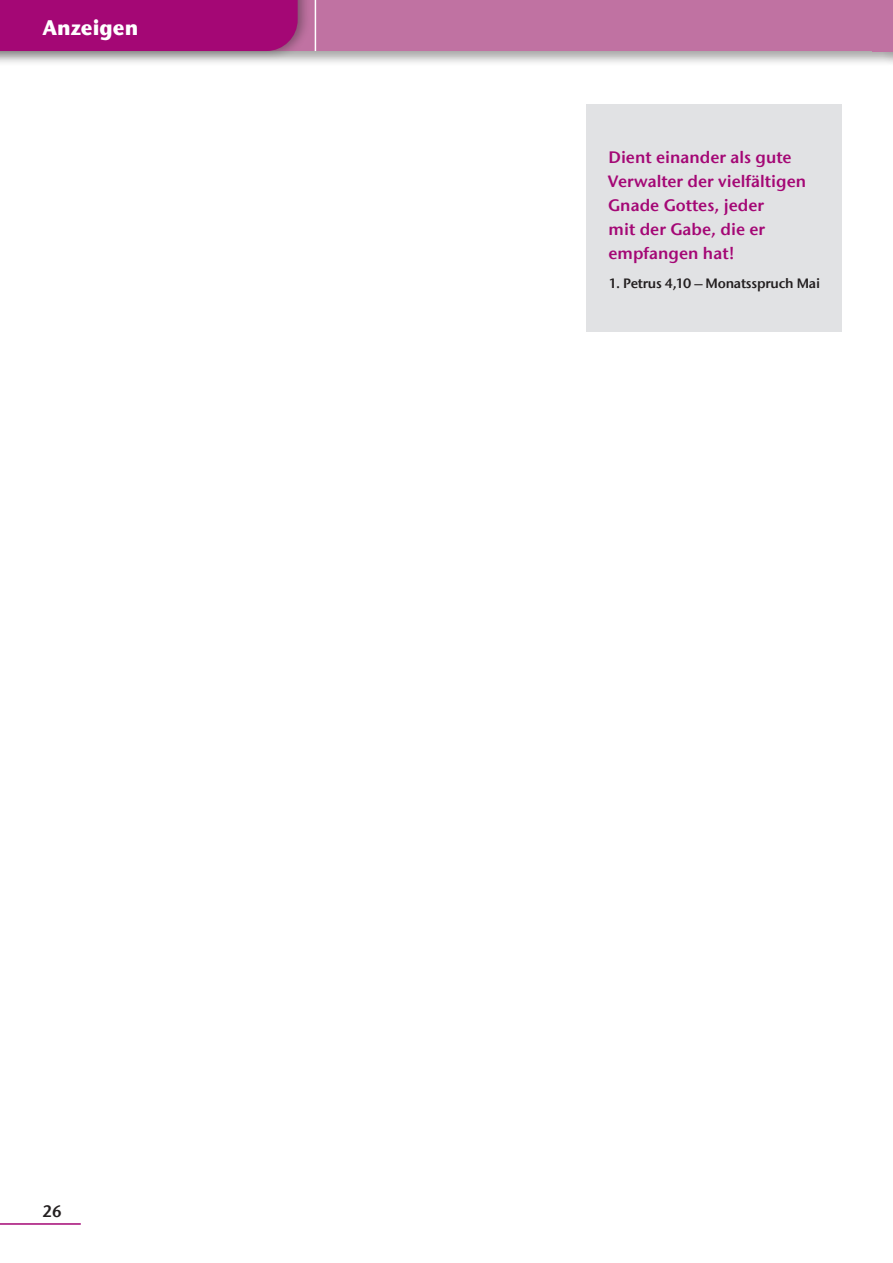
<style>
.page{position:relative;width:893px;height:1263px;background:#fff}
.page>*{position:absolute;margin:0;border:0;box-sizing:border-box;transform-origin:0 0}
.Rubriken{font:700 21px "ITC Stone Sans Com";color:#fff;scale:.95 1}
.Hinweis__Spruch_Zeil{font:16.5px/24px "ITC Stone Sans Com Semi";color:#a40775}
.t1{font:16.5px "ITC Stone Sans Com Semi";color:#231f20;scale:.95 1}
.Hinweis__Spruch_letz{font:13.5px "ITC Stone Sans Com Semi";letter-spacing:-.02em;color:#231f20}
</style>
<div class="page">
<div style="left:0;top:0;width:893px;height:66px;background:#231f20;opacity:.4"></div>
<div style="left:0;top:0;width:893px;height:51px;background:#c072a2"></div>
<div style="left:883px;top:0;width:10px;height:66px;background:#231f20;opacity:.4"></div>
<div style="left:873px;top:0;width:20px;height:51px;background:#c072a2"></div>
<div style="left:0;top:0;width:311px;height:60px;background:#231f20;opacity:.4"></div>
<div style="left:0;top:0;width:298px;height:51px;background:#a40775"></div>
<hr style="left:0;top:1223px;width:81px;height:2px;background:#a40775">
<hr style="left:315px;top:0;width:1px;height:51px;background:#fff">
<div style="left:587px;top:104px;width:255px;height:228px;background:#e1e2e4"></div>
<h2 class="Rubriken" style="left:43px;top:14px;width:102px">Anzeigen</h2>
<p class="t1" style="left:43px;top:1201px;width:22px">26</p>
<p class="Hinweis__Spruch_Zeil" style="left:608px;top:145px;width:200px">Dient einander als gute<br>Verwalter der vielfältigen<br>Gnade Gottes, jeder<br>mit der Gabe, die er empfangen hat!</p>
<p class="Hinweis__Spruch_letz" style="left:609px;top:275px;width:213px">1. Petrus 4,10 – Monatsspruch Mai</p>
</div>
